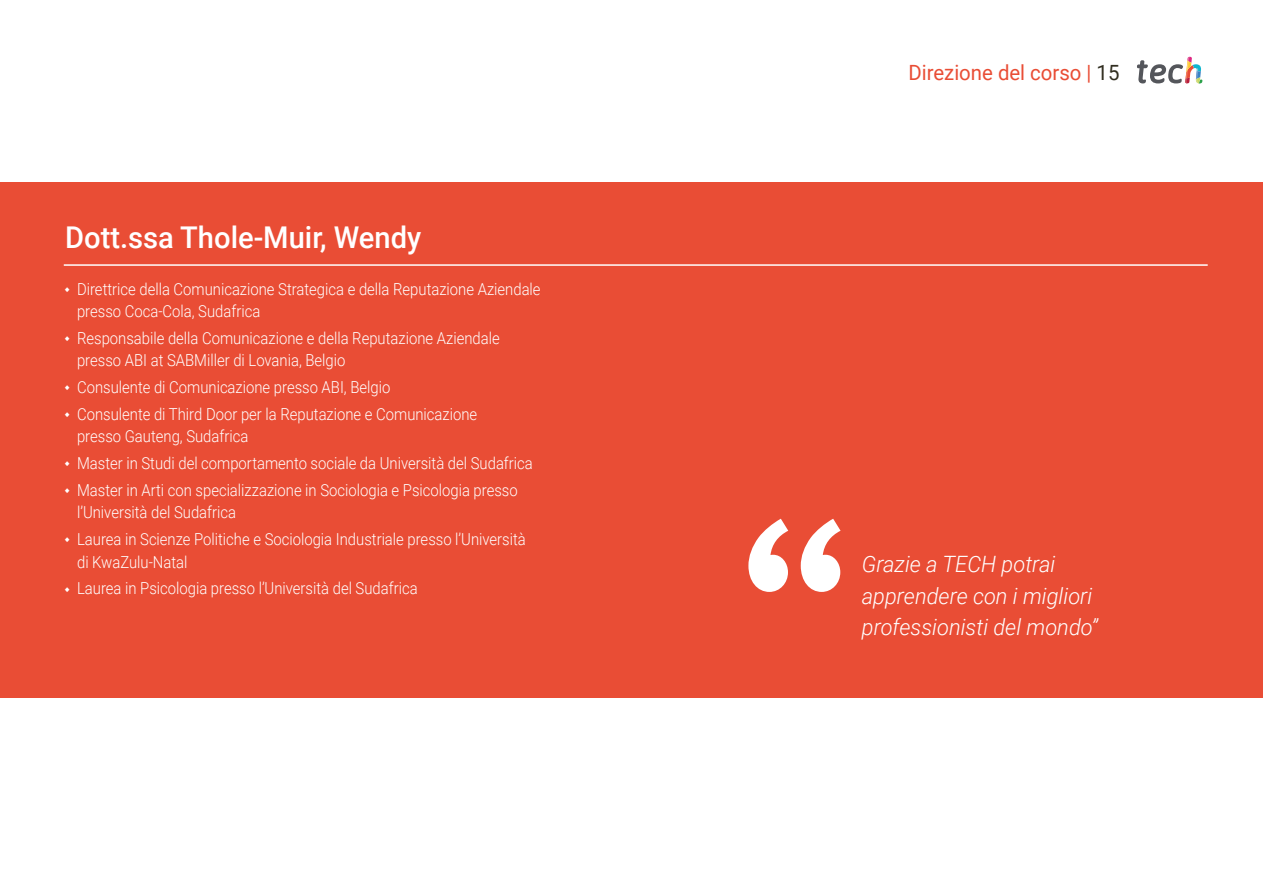
<style>
.page{position:relative;width:1263px;height:893px;background:#fff}
.page>*{position:absolute;margin:0;border:0;box-sizing:border-box;transform-origin:0 0}
.t1{font:500 30px "Roboto";color:#fff}
.t2{font:italic 300 22.5px/31.5px "Roboto";color:#fff}
.t3{font:21px "Roboto";color:#e94d35}
.t4{font:300 16.5px/26.7px "Roboto";color:#fff;scale:.9 1}
.s1{color:#312e20}
</style>
<div class="page">
<div style="left:0;top:182px;width:1263px;height:516px;background:#e94d35"></div>
<hr style="left:64px;top:264px;width:1144px;height:2px;background:#fff">
<svg style="left:1137px;top:57px;width:65px;height:27px"></svg>
<svg style="left:748px;top:519px;width:92px;height:73px"></svg>
<h1 class="t1" style="left:65px;top:216px;width:358px">Dott.ssa Thole-Muir, Wendy</h1>
<p class="t4" style="left:77px;top:277px;width:517px;line-height:22.5px">Direttrice della Comunicazione Strategica e della Reputazione Aziendale presso Coca-Cola, Sudafrica</p>
<p class="t4" style="left:77px;top:326px;width:471px;line-height:22.5px">Responsabile della Comunicazione e della Reputazione Aziendale presso ABI at SABMiller di Lovania, Belgio</p>
<p class="t4" style="left:77px;top:373px;width:446px">Consulente di Comunicazione presso ABI, Belgio<br>Consulente di Third Door per la Reputazione e Comunicazione</p>
<p class="t4" style="left:77px;top:423px;width:508px">presso Gauteng, Sudafrica<br>Master in Studi del comportamento sociale da Università del Sudafrica<br>Master in Arti con specializzazione in Sociologia e Psicologia presso</p>
<p class="t4" style="left:77px;top:499px;width:500px">l’Università del Sudafrica<br>Laurea in Scienze Politiche e Sociologia Industriale presso l’Università</p>
<p class="t4" style="left:77px;top:548px;width:380px">di KwaZulu-Natal<br>Laurea in Psicologia presso l’Università del Sudafrica</p>
<p class="t3" style="left:908px;top:57px;width:213px">Direzione del corso | <span class="s1">15</span></p>
<h2 class="t2" style="left:862px;top:548px;width:238px">Grazie a TECH potrai apprendere con i migliori professionisti del mondo”</h2>
</div>
